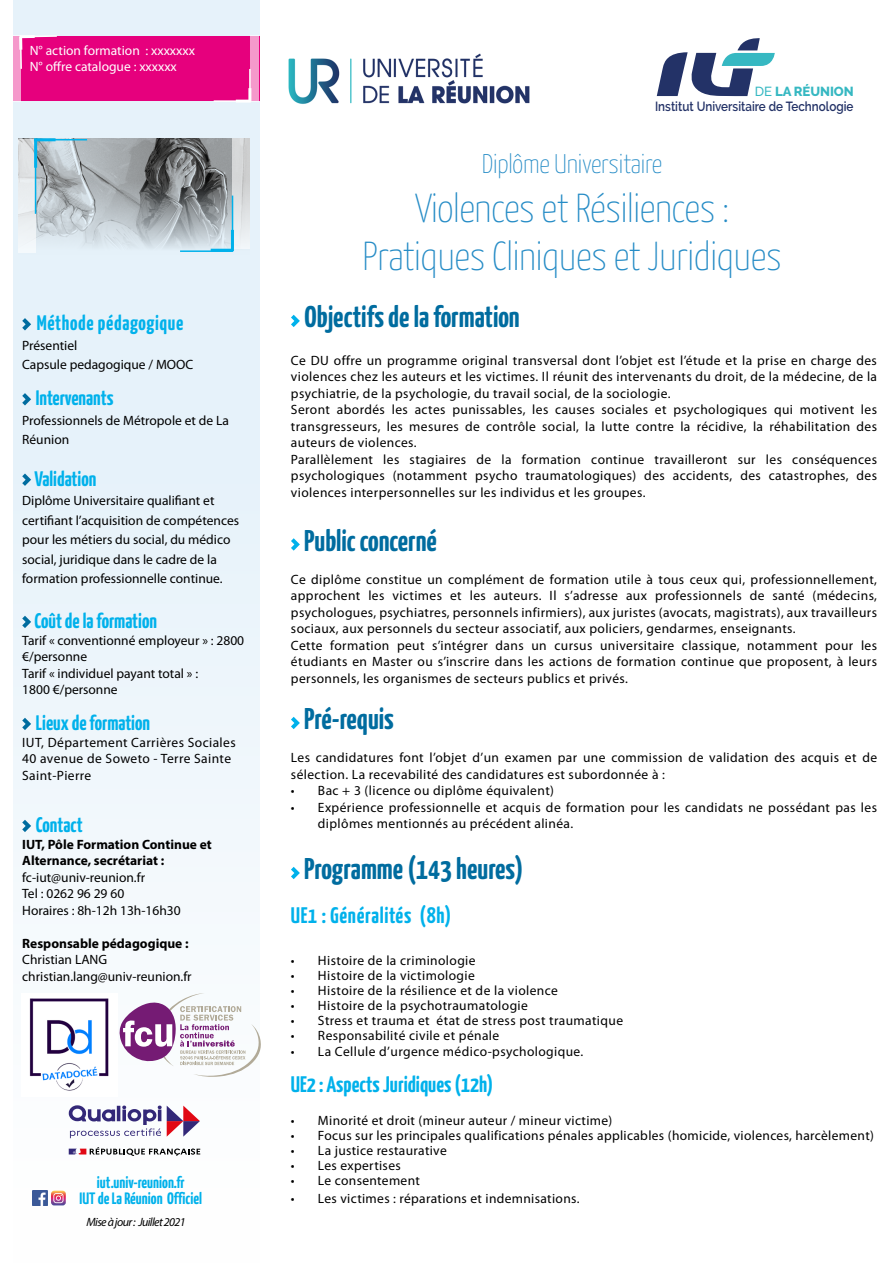
<style>
.page{position:relative;width:893px;height:1263px;background:#fff}
.page>*{position:absolute;margin:0;border:0;box-sizing:border-box;transform-origin:0 0}
.t1{font:100 40.5px/48.6px "Yanone Kaffeesatz";letter-spacing:-.01em;color:#268cc6;text-align:center}
.t2{font:700 30px "Yanone Kaffeesatz";color:#006c9f}
.t3{font:100 27px "Yanone Kaffeesatz";letter-spacing:-.01em;color:#268cc6}
.t4{font:700 22.5px "Yanone Kaffeesatz";color:#00b1eb}
.t5{font:700 22.5px "Yanone Kaffeesatz";letter-spacing:.03em;color:#00b1eb}
.t6{font:700 21px "Yanone Kaffeesatz";color:#00b1eb}
.t7{font:700 21px "Yanone Kaffeesatz";letter-spacing:.03em;color:#00b1eb}
.t8{font:700 16.5px/16.5px "Yanone Kaffeesatz";color:#00b1eb;text-align:center}
.t9{font:13.5px/16.5px "Myriad Pro";letter-spacing:.03em;color:#000}
.t10{font:13.5px/19.5px "Myriad Pro";color:#000}
.t11{font:700 13.5px/16.5px "Myriad Pro";color:#000}
.t12{font:13.5px/16.2px "Myriad Pro";color:#fff}
.t13{font:600 13.2px "Raleway";color:#233267;scale:.88 1}
.t14{font:800 13.05px "Raleway";letter-spacing:-.005em;color:#36b8c2}
.t15{font:italic 12px "Myriad Pro";letter-spacing:-.05em;color:#000}
.s1{font-weight:500}
</style>
<div class="page">
<svg style="left:291px;top:315px;width:9px;height:12px"></svg>
<svg style="left:291px;top:538px;width:9px;height:13px"></svg>
<svg style="left:291px;top:717px;width:9px;height:12px"></svg>
<svg style="left:291px;top:867px;width:9px;height:12px"></svg>
<div style="left:13px;top:0;width:246px;height:1263px;background:linear-gradient(to bottom,#dfeef9,#fdfdfe)"></div>
<svg style="left:22px;top:318px;width:9px;height:12px"></svg>
<svg style="left:22px;top:393px;width:9px;height:12px"></svg>
<svg style="left:22px;top:473px;width:9px;height:13px"></svg>
<svg style="left:22px;top:616px;width:9px;height:12px"></svg>
<svg style="left:22px;top:718px;width:9px;height:12px"></svg>
<svg style="left:22px;top:820px;width:9px;height:12px"></svg>
<div style="left:13px;top:36px;width:246px;height:65px;background:#e6007d"></div>
<div style="left:250px;top:35px;width:9px;height:67px;background:#f599cb"></div>
<div style="left:13px;top:35px;width:8px;height:67px;background:#f599cb"></div>
<svg style="left:248px;top:88px;width:1px;height:12px"></svg>
<hr style="left:249px;top:69px;width:2px;height:32px;background:#fff">
<hr style="left:236px;top:100px;width:15px;height:3px;background:#fff">
<hr style="left:214px;top:100px;width:37px;height:2px;background:#fff">
<svg style="left:18px;top:35px;width:40px;height:34px"></svg>
<img style="left:33px;top:1191px;width:14px;height:14px">
<img style="left:19px;top:138px;width:231px;height:117px">
<svg style="left:233px;top:138px;width:17px;height:111px;background:#daddde"></svg>
<svg style="left:19px;top:139px;width:17px;height:114px;fill:#e9edef"></svg>
<hr style="left:231px;top:230px;width:3px;height:21px;background:#00b1eb">
<hr style="left:232px;top:196px;width:1px;height:52px;background:#00b1eb">
<hr style="left:211px;top:249px;width:21px;height:3px;background:#00b1eb">
<hr style="left:180px;top:250px;width:53px;height:2px;background:#00b1eb">
<hr style="left:34px;top:139px;width:3px;height:29px;background:#00b1eb">
<hr style="left:35px;top:161px;width:1px;height:53px;background:#00b1eb">
<hr style="left:34px;top:138px;width:22px;height:3px;background:#00b1eb">
<hr style="left:34px;top:139px;width:53px;height:1px;background:#00b1eb">
<img style="left:288px;top:53px;width:242px;height:51px">
<svg style="left:657px;top:38px;width:118px;height:58px"></svg>
<img style="left:21px;top:993px;width:96px;height:104px">
<svg style="left:119px;top:993px;width:142px;height:84px"></svg>
<svg style="left:51px;top:1191px;width:15px;height:14px"></svg>
<svg style="left:69px;top:1105px;width:131px;height:33px"></svg>
<svg style="left:69px;top:1147px;width:131px;height:9px"></svg>
<p class="t12" style="left:30px;top:42px;width:167px">N° action formation : xxxxxxx<br>N° offre catalogue : xxxxxx</p>
<h3 class="t7" style="left:37px;top:310px;width:148px">Méthode pédagogique</h3>
<p class="t10" style="left:22px;top:336px;width:173px">Présentiel<br>Capsule pedagogique / MOOC</p>
<h3 class="t6" style="left:36px;top:385px;width:79px">Intervenants</h3>
<p class="t10" style="left:22px;top:411px;width:208px">Professionnels de Métropole et de La<br>Réunion</p>
<h3 class="t6" style="left:34px;top:466px;width:63px">Validation</h3>
<p class="t10" style="left:22px;top:491px;width:218px">Diplôme Universitaire qualifiant et certifiant l’acquisition de compétences pour les métiers du social, du médico social, juridique dans le cadre de la formation professionnelle continue.</p>
<h3 class="t6" style="left:34px;top:608px;width:124px">Coût de la formation</h3>
<p class="t10" style="left:22px;top:632px;width:223px;line-height:16.5px">Tarif « conventionné employeur » : 2800 €/personne<br>Tarif « individuel payant total » :<br>1800 €/personne</p>
<h3 class="t6" style="left:36px;top:710px;width:116px">Lieux de formation</h3>
<p class="t9" style="left:22px;top:734px;width:215px">IUT, Département Carrières Sociales<br>40 avenue de Soweto - Terre Sainte<br>Saint-Pierre</p>
<h3 class="t6" style="left:36px;top:812px;width:48px">Contact</h3>
<p class="t11" style="left:22px;top:835px;width:191px">IUT, Pôle Formation Continue et<br>Alternance, secrétariat :</p>
<p class="t10" style="left:22px;top:869px;width:160px;line-height:16.5px">fc-iut@univ-reunion.fr<br>Tel : 0262 96 29 60<br>Horaires : 8h-12h 13h-16h30</p>
<p class="t11" style="left:22px;top:934px;width:168px">Responsable pédagogique :</p>
<p class="t10" style="left:22px;top:952px;width:171px;line-height:16.5px">Christian LANG christian.lang@univ-reunion.fr</p>
<p class="t8" style="left:80px;top:1173px;width:124px">iut.univ-reunion.fr<br>IUT de La Réunion Officiel</p>
<p class="t15" style="left:86px;top:1214px;width:101px">Mise à jour : Juillet 2021</p>
<p class="t14" style="left:755px;top:84px;width:100px"><span class="s1">DE</span> LA RÉUNION</p>
<p class="t13" style="left:655px;top:98px;width:227px">Institut Universitaire de Technologie</p>
<h3 class="t3" style="left:482px;top:147px;width:182px">Diplôme Universitaire</h3>
<h1 class="t1" style="left:363px;top:182px;width:421px">Violences et Résiliences :<br>Pratiques Cliniques et Juridiques</h1>
<h2 class="t2" style="left:305px;top:298px;width:217px">Objectifs de la formation</h2>
<p class="t9" style="left:291px;top:352px;width:588px">Ce DU offre un programme original transversal dont l’objet est l’étude et la prise en charge des violences chez les auteurs et les victimes. Il réunit des intervenants du droit, de la médecine, de la psychiatrie, de la psychologie, du travail social, de la sociologie.<br>Seront abordés les actes punissables, les causes sociales et psychologiques qui motivent les transgresseurs, les mesures de contrôle social, la lutte contre la récidive, la réhabilitation des auteurs de violences.<br>Parallèlement les stagiaires de la formation continue travailleront sur les conséquences psychologiques (notamment psycho traumatologiques) des accidents, des catastrophes, des violences interpersonnelles sur les individus et les groupes.</p>
<h2 class="t2" style="left:304px;top:522px;width:134px">Public concerné</h2>
<p class="t9" style="left:291px;top:571px;width:588px">Ce diplôme constitue un complément de formation utile à tous ceux qui, professionnellement, approchent les victimes et les auteurs. Il s’adresse aux professionnels de santé (médecins, psychologues, psychiatres, personnels infirmiers), aux juristes (avocats, magistrats), aux travailleurs sociaux, aux personnels du secteur associatif, aux policiers, gendarmes, enseignants.<br>Cette formation peut s’intégrer dans un cursus universitaire classique, notamment pour les étudiants en Master ou s’inscrire dans les actions de formation continue que proposent, à leurs personnels, les organismes de secteurs publics et privés.</p>
<h2 class="t2" style="left:304px;top:700px;width:91px">Pré-requis</h2>
<p class="t9" style="left:291px;top:750px;width:588px">Les candidatures font l’objet d’un examen par une commission de validation des acquis et de sélection. La recevabilité des candidatures est subordonnée à :</p>
<p class="t9" style="left:291px;top:783px;width:265px">• Bac + 3 (licence ou diplôme équivalent)</p>
<p class="t9" style="left:318px;top:799px;width:561px;text-indent:-27px">• Expérience professionnelle et acquis de formation pour les candidats ne possédant pas les diplômes mentionnés au précédent alinéa.</p>
<h2 class="t2" style="left:304px;top:850px;width:221px">Programme (143 heures)</h2>
<h3 class="t5" style="left:291px;top:901px;width:162px">UE1 : Généralités (8h)</h3>
<p class="t9" style="left:291px;top:952px;width:186px">• Histoire de la criminologie</p>
<p class="t9" style="left:291px;top:967px;width:185px">• Histoire de la victimologie</p>
<p class="t9" style="left:291px;top:982px;width:268px">• Histoire de la résilience et de la violence</p>
<p class="t9" style="left:291px;top:997px;width:238px">• Histoire de la psychotraumatologie</p>
<p class="t9" style="left:291px;top:1012px;width:334px">• Stress et trauma et état de stress post traumatique</p>
<p class="t9" style="left:291px;top:1027px;width:210px">• Responsabilité civile et pénale</p>
<p class="t9" style="left:291px;top:1044px;width:294px">• La Cellule d’urgence médico-psychologique.</p>
<h3 class="t4" style="left:291px;top:1071px;width:204px">UE2 : Aspects Juridiques (12h)</h3>
<p class="t9" style="left:291px;top:1113px;width:323px">• Minorité et droit (mineur auteur / mineur victime)</p>
<p class="t9" style="left:291px;top:1128px;width:585px">• Focus sur les principales qualifications pénales applicables (homicide, violences, harcèlement)</p>
<p class="t9" style="left:291px;top:1143px;width:157px">• La justice restaurative</p>
<p class="t9" style="left:291px;top:1158px;width:111px">• Les expertises</p>
<p class="t9" style="left:291px;top:1173px;width:131px">• Le consentement</p>
<p class="t9" style="left:291px;top:1191px;width:290px">• Les victimes : réparations et indemnisations.</p>
</div>
